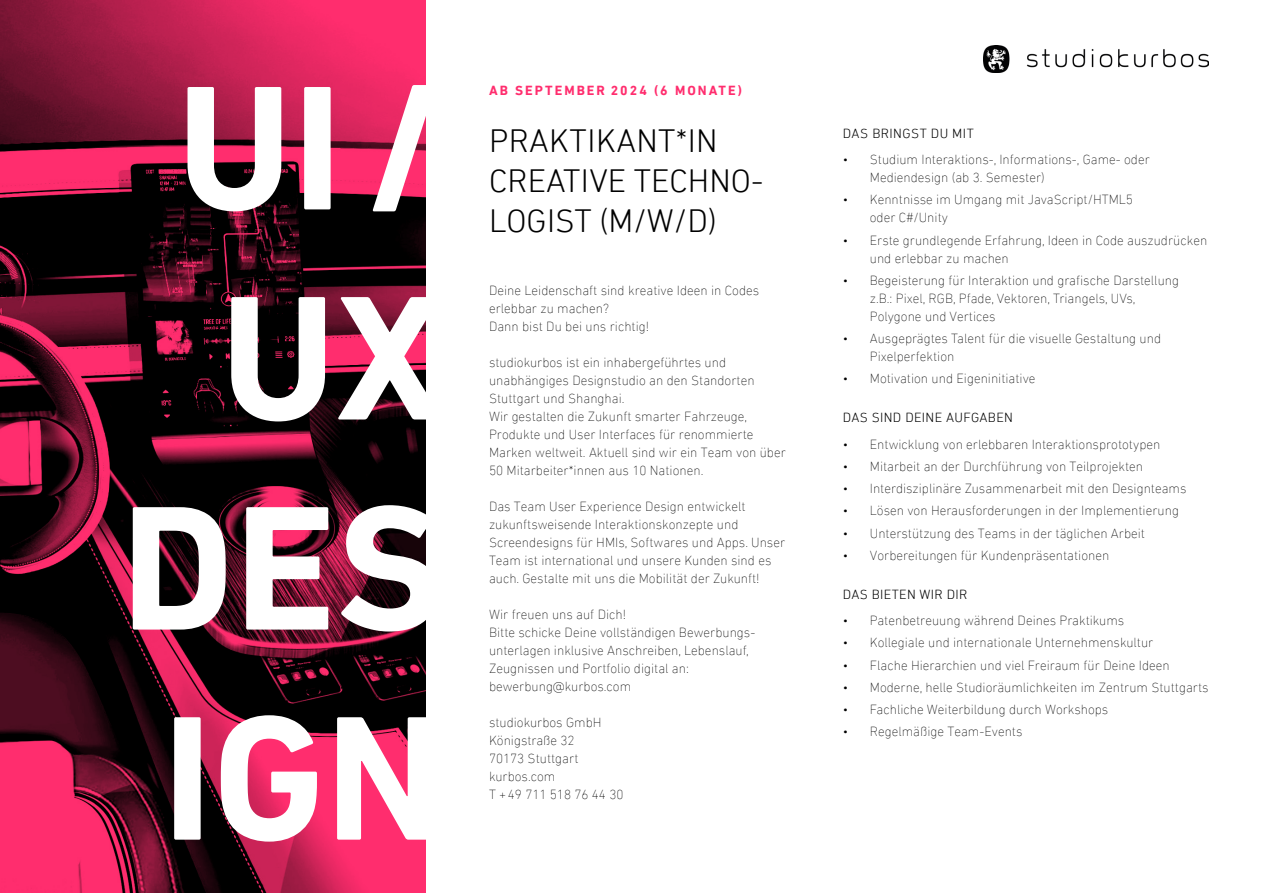
<style>
.page{position:relative;width:1263px;height:893px;background:#fff}
.page>*{position:absolute;margin:0;border:0;box-sizing:border-box;transform-origin:0 0}
.t1{font:700 180px/210px "DIN Next LT Pro";color:#fff;text-align:center}
.t2{font:300 33px/39.6px "DIN Next LT Pro";color:#000}
.t3{font:200 13.5px/18px "DIN Next LT Pro";color:#000}
.t4{font:300 13.5px "DIN Next LT Pro";letter-spacing:.025em;color:#000}
.t5{font:700 13.5px "DIN Next LT Pro";letter-spacing:.15em;color:#ff2d6e}
</style>
<div class="page">
<img style="left:983px;top:46px;width:226px;height:26px">
<img style="left:0;top:0;width:425px;height:893px">
<h1 class="t1" style="left:176px;top:43px;width:268px">UI/</h1>
<h1 class="t1" style="left:121px;top:253px;width:324px">UX<br>DES<br>IGN</h1>
<p class="t5" style="left:489px;top:83px;width:254px">AB SEPTEMBER 2024 (6 MONATE)</p>
<h2 class="t2" style="left:489px;top:121px;width:276px">PRAKTIKANT*IN<br>CREATIVE TECHNO-</h2>
<h2 class="t2" style="left:489px;top:200px;width:229px">LOGIST (M/W/D)</h2>
<p class="t3" style="left:489px;top:281px;width:272px">Deine Leidenschaft sind kreative Ideen in Codes erlebbar zu machen?<br>Dann bist Du bei uns richtig!</p>
<p class="t3" style="left:489px;top:353px;width:298px">studiokurbos ist ein inhabergeführtes und unabhängiges Designstudio an den Standorten Stuttgart und Shanghai.<br>Wir gestalten die Zukunft smarter Fahrzeuge, Produkte und User Interfaces für renommierte Marken weltweit. Aktuell sind wir ein Team von über 50 Mitarbeiter*innen aus 10 Nationen.</p>
<p class="t3" style="left:489px;top:497px;width:298px">Das Team User Experience Design entwickelt zukunftsweisende Interaktionskonzepte und Screendesigns für HMIs, Softwares und Apps. Unser Team ist international und unsere Kunden sind es auch. Gestalte mit uns die Mobilität der Zukunft!</p>
<p class="t3" style="left:489px;top:605px;width:268px">Wir freuen uns auf Dich!<br>Bitte schicke Deine vollständigen Bewerbungs&shy;unterlagen inklusive Anschreiben, Lebenslauf, Zeugnissen und Portfolio digital an: bewerbung@kurbos.com</p>
<p class="t3" style="left:489px;top:713px;width:136px">studiokurbos GmbH<br>Königstraße 32<br>70173 Stuttgart kurbos.com<br>T +49 711 518 76 44 30</p>
<p class="t4" style="left:843px;top:125px;width:133px">DAS BRINGST DU MIT</p>
<p class="t3" style="left:870px;top:150px;width:282px;text-indent:-27px">• Studium Interaktions-, Informations-, Game- oder<br>Mediendesign (ab 3. Semester)</p>
<p class="t3" style="left:870px;top:191px;width:265px;text-indent:-27px">• Kenntnisse im Umgang mit JavaScript/HTML5 oder C#/Unity</p>
<p class="t3" style="left:870px;top:231px;width:339px;text-indent:-27px">• Erste grundlegende Erfahrung, Ideen in Code auszudrücken und erlebbar zu machen</p>
<p class="t3" style="left:870px;top:271px;width:311px;text-indent:-27px">• Begeisterung für Interaktion und grafische Darstellung z.B.: Pixel, RGB, Pfade, Vektoren, Triangels, UVs,<br>Polygone und Vertices</p>
<p class="t3" style="left:870px;top:329px;width:293px;text-indent:-27px">• Ausgeprägtes Talent für die visuelle Gestaltung und<br>Pixelperfektion</p>
<p class="t3" style="left:843px;top:370px;width:194px">• Motivation und Eigeninitiative</p>
<p class="t4" style="left:843px;top:410px;width:172px">DAS SIND DEINE AUFGABEN</p>
<p class="t3" style="left:843px;top:435px;width:319px">• Entwicklung von erlebbaren Interaktionsprototypen</p>
<p class="t3" style="left:843px;top:457px;width:302px">• Mitarbeit an der Durchführung von Teilprojekten</p>
<p class="t3" style="left:843px;top:479px;width:345px">• Interdisziplinäre Zusammenarbeit mit den Designteams</p>
<p class="t3" style="left:843px;top:502px;width:338px">• Lösen von Herausforderungen in der Implementierung</p>
<p class="t3" style="left:843px;top:524px;width:304px">• Unterstützung des Teams in der täglichen Arbeit</p>
<p class="t3" style="left:843px;top:546px;width:268px">• Vorbereitungen für Kundenpräsentationen</p>
<p class="t4" style="left:843px;top:586px;width:126px">DAS BIETEN WIR DIR</p>
<p class="t3" style="left:843px;top:611px;width:283px">• Patenbetreuung während Deines Praktikums</p>
<p class="t3" style="left:843px;top:634px;width:312px">• Kollegiale und internationale Unternehmenskultur</p>
<p class="t3" style="left:843px;top:656px;width:328px">• Flache Hierarchien und viel Freiraum für Deine Ideen</p>
<p class="t3" style="left:843px;top:678px;width:367px">• Moderne, helle Studioräumlichkeiten im Zentrum Stuttgarts</p>
<p class="t3" style="left:843px;top:700px;width:267px">• Fachliche Weiterbildung durch Workshops</p>
<p class="t3" style="left:843px;top:723px;width:181px">• Regelmäßige Team-Events</p>
</div>
